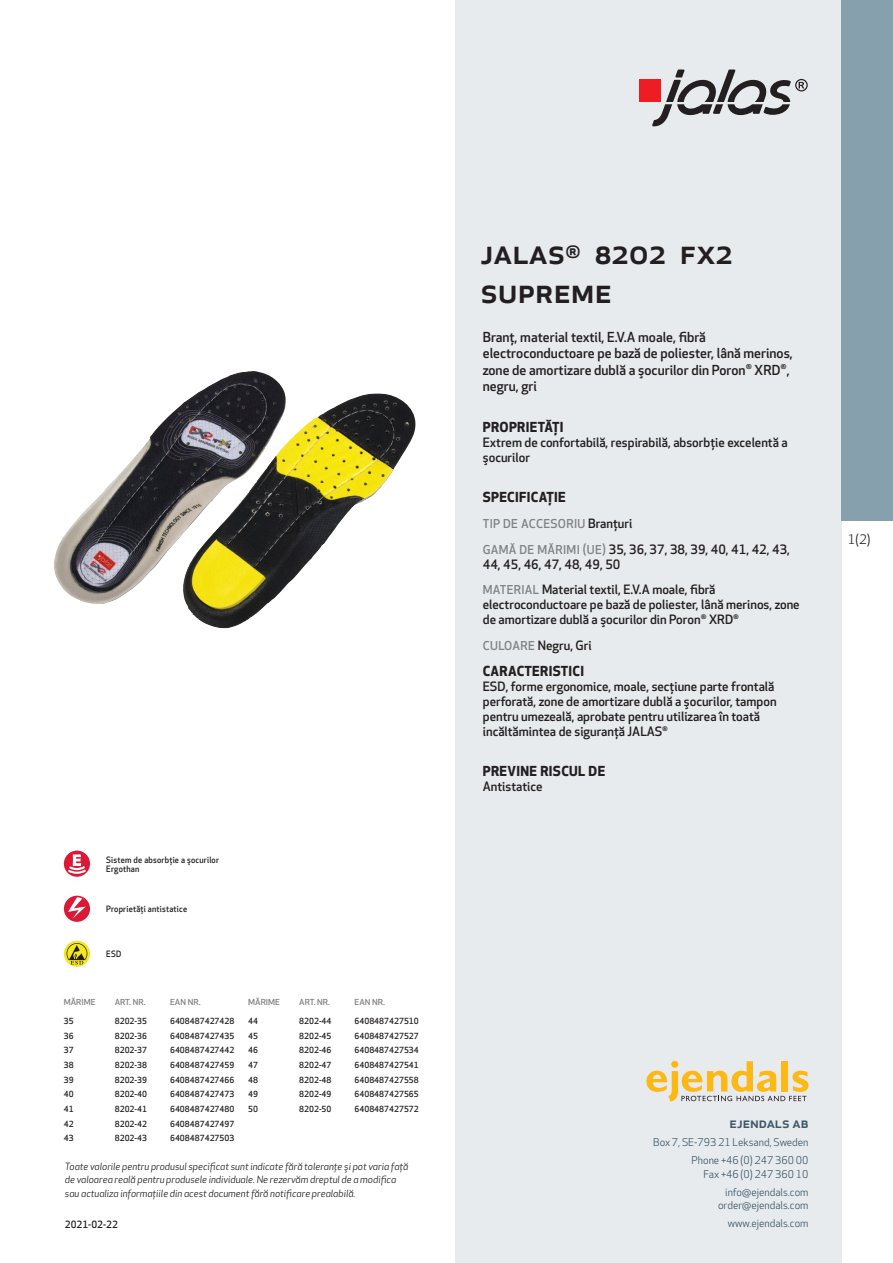
<style>
.page{position:relative;width:893px;height:1263px;background:#fff}
.page>*{position:absolute;margin:0;border:0;box-sizing:border-box;transform-origin:0 0}
.prodname{font:500 34.5px/39px "Apex New";color:#231f20}
.t1{font:500 15px "Apex New";color:#405968}
.Funktion_body{font:500 13.5px/16.5px "Apex New";color:#231f20}
.Funktion_body-2{font:700 13.5px "Apex New";letter-spacing:.025em;color:#231f20}
.t2{font:12.75px "Apex New";color:#231f20}
.Funktion_body-3{font:500 12.6px/15px "Apex New";color:#231f20}
.Funktion_body-4{font:500 12px "Apex New";letter-spacing:.025em;color:#808285}
.t3{font:10.5px/18px "Apex New";color:#405968;text-align:right}
.t4{font:italic 9.75px/13.5px "Apex New";color:#231f20}
.t5{font:500 9.75px "Apex New";color:#231f20}
.Funktion_body-5{font:500 8.55px/9px "Apex New";letter-spacing:.025em;color:#231f20;scale:.95 1}
.ArticleTable_body{font:500 8.25px "Apex New";color:#231f20}
.ArticeTable_header{font:500 8.1px "Apex New";color:#808285;scale:1.06 1}
.s1{font-size:12.6px;color:#231f20}
.s2{font-size:12px;color:#808285}
</style>
<div class="page">
<div style="left:455px;top:0;width:387px;height:1263px;background:#e8ebee"></div>
<svg style="left:646px;top:1061px;width:162px;height:40px"></svg>
<div style="left:842px;top:0;width:51px;height:520px;background:#87a0ae"></div>
<img style="left:54px;top:371px;width:362px;height:258px">
<div style="left:639px;top:80px;width:22px;height:22px;background:#ee1d23"></div>
<svg style="left:652px;top:70px;width:156px;height:56px"></svg>
<div style="left:64px;top:896px;width:26px;height:26px;background:#db1836;border-radius:50%"></div>
<svg style="left:68px;top:897px;width:18px;height:22px"></svg>
<svg style="left:64px;top:941px;width:26px;height:26px"></svg>
<svg style="left:67px;top:943px;width:20px;height:21px"></svg>
<div style="left:64px;top:851px;width:26px;height:26px;background:#db1836;border-radius:50%"></div>
<svg style="left:66px;top:854px;width:22px;height:21px"></svg>
<p class="Funktion_body-5" style="left:106px;top:855px;width:120px">Sistem de absorbţie a şocurilor<br>Ergothan</p>
<p class="Funktion_body-5" style="left:106px;top:904px;width:87px">Proprietăţi antistatice</p>
<p class="Funktion_body-5" style="left:106px;top:949px;width:17px">ESD</p>
<p class="ArticeTable_header" style="left:64px;top:996px;width:32px">MĂRIME</p>
<p class="ArticeTable_header" style="left:115px;top:996px;width:31px">ART. NR.</p>
<p class="ArticeTable_header" style="left:170px;top:996px;width:30px">EAN NR.</p>
<p class="ArticleTable_body" style="left:64px;top:1015px;width:11px">35</p>
<p class="ArticleTable_body" style="left:115px;top:1015px;width:34px">8202-35</p>
<p class="ArticleTable_body" style="left:170px;top:1015px;width:66px">6408487427428</p>
<p class="ArticleTable_body" style="left:64px;top:1030px;width:11px">36</p>
<p class="ArticleTable_body" style="left:115px;top:1030px;width:34px">8202-36</p>
<p class="ArticleTable_body" style="left:170px;top:1030px;width:66px">6408487427435</p>
<p class="ArticleTable_body" style="left:64px;top:1045px;width:11px">37</p>
<p class="ArticleTable_body" style="left:115px;top:1045px;width:34px">8202-37</p>
<p class="ArticleTable_body" style="left:170px;top:1045px;width:66px">6408487427442</p>
<p class="ArticleTable_body" style="left:64px;top:1059px;width:11px">38</p>
<p class="ArticleTable_body" style="left:115px;top:1059px;width:34px">8202-38</p>
<p class="ArticleTable_body" style="left:170px;top:1059px;width:66px">6408487427459</p>
<p class="ArticleTable_body" style="left:64px;top:1074px;width:11px">39</p>
<p class="ArticleTable_body" style="left:115px;top:1074px;width:34px">8202-39</p>
<p class="ArticleTable_body" style="left:170px;top:1074px;width:66px">6408487427466</p>
<p class="ArticleTable_body" style="left:64px;top:1089px;width:11px">40</p>
<p class="ArticleTable_body" style="left:115px;top:1089px;width:34px">8202-40</p>
<p class="ArticleTable_body" style="left:170px;top:1089px;width:66px">6408487427473</p>
<p class="ArticleTable_body" style="left:64px;top:1103px;width:11px">41</p>
<p class="ArticleTable_body" style="left:115px;top:1103px;width:34px">8202-41</p>
<p class="ArticleTable_body" style="left:170px;top:1103px;width:66px">6408487427480</p>
<p class="ArticleTable_body" style="left:64px;top:1118px;width:11px">42</p>
<p class="ArticleTable_body" style="left:115px;top:1118px;width:34px">8202-42</p>
<p class="ArticleTable_body" style="left:170px;top:1118px;width:66px">6408487427497</p>
<p class="ArticleTable_body" style="left:64px;top:1133px;width:11px">43</p>
<p class="ArticleTable_body" style="left:115px;top:1133px;width:34px">8202-43</p>
<p class="ArticleTable_body" style="left:170px;top:1133px;width:66px">6408487427503</p>
<p class="ArticeTable_header" style="left:248px;top:996px;width:32px">MĂRIME</p>
<p class="ArticeTable_header" style="left:299px;top:996px;width:31px">ART. NR.</p>
<p class="ArticeTable_header" style="left:354px;top:996px;width:30px">EAN NR.</p>
<p class="ArticleTable_body" style="left:248px;top:1015px;width:11px">44</p>
<p class="ArticleTable_body" style="left:299px;top:1015px;width:34px">8202-44</p>
<p class="ArticleTable_body" style="left:354px;top:1015px;width:66px">6408487427510</p>
<p class="ArticleTable_body" style="left:248px;top:1030px;width:11px">45</p>
<p class="ArticleTable_body" style="left:299px;top:1030px;width:34px">8202-45</p>
<p class="ArticleTable_body" style="left:354px;top:1030px;width:66px">6408487427527</p>
<p class="ArticleTable_body" style="left:248px;top:1045px;width:11px">46</p>
<p class="ArticleTable_body" style="left:299px;top:1045px;width:34px">8202-46</p>
<p class="ArticleTable_body" style="left:354px;top:1045px;width:66px">6408487427534</p>
<p class="ArticleTable_body" style="left:248px;top:1059px;width:11px">47</p>
<p class="ArticleTable_body" style="left:299px;top:1059px;width:34px">8202-47</p>
<p class="ArticleTable_body" style="left:354px;top:1059px;width:66px">6408487427541</p>
<p class="ArticleTable_body" style="left:248px;top:1074px;width:11px">48</p>
<p class="ArticleTable_body" style="left:299px;top:1074px;width:34px">8202-48</p>
<p class="ArticleTable_body" style="left:354px;top:1074px;width:66px">6408487427558</p>
<p class="ArticleTable_body" style="left:248px;top:1089px;width:11px">49</p>
<p class="ArticleTable_body" style="left:299px;top:1089px;width:34px">8202-49</p>
<p class="ArticleTable_body" style="left:354px;top:1089px;width:66px">6408487427565</p>
<p class="ArticleTable_body" style="left:248px;top:1103px;width:11px">50</p>
<p class="ArticleTable_body" style="left:299px;top:1103px;width:34px">8202-50</p>
<p class="ArticleTable_body" style="left:354px;top:1103px;width:66px">6408487427572</p>
<p class="t4" style="left:65px;top:1159px;width:345px">Toate valorile pentru produsul specificat sunt indicate fără toleranţe şi pot varia faţă de valoarea reală pentru produsele individuale. Ne rezervăm dreptul de a modifica sau actualiza informaţiile din acest document fără notificare prealabilă.</p>
<p class="t5" style="left:65px;top:1218px;width:54px">2021-02-22</p>
<p class="prodname" style="left:480px;top:231px;width:254px">JALAS<sup>®</sup> 8202 FX2<br>SUPREME</p>
<p class="Funktion_body" style="left:483px;top:328px;width:312px">Branț, material textil, E.V.A moale, fibră electroconductoare pe bază de poliester, lână merinos, zone de amortizare dublă a şocurilor din Poron<sup>®</sup> XRD<sup>®</sup>, negru, gri</p>
<p class="Funktion_body-2" style="left:483px;top:417px;width:82px">PROPRIETĂŢI</p>
<p class="Funktion_body-3" style="left:483px;top:434px;width:306px">Extrem de confortabilă, respirabilă, absorbţie excelentă a şocurilor</p>
<p class="Funktion_body-2" style="left:483px;top:488px;width:84px">SPECIFICAŢIE</p>
<p class="Funktion_body-4" style="left:483px;top:516px;width:151px">TIP DE ACCESORIU <span class="s1">Branțuri</span></p>
<p class="Funktion_body-3" style="left:483px;top:541px;width:309px"><span class="s2">GAMĂ DE MĂRIMI (UE)</span> 35, 36, 37, 38, 39, 40, 41, 42, 43,<br>44, 45, 46, 47, 48, 49, 50</p>
<p class="Funktion_body-3" style="left:483px;top:582px;width:318px"><span class="s2">MATERIAL</span> Material textil, E.V.A moale, fibră electroconductoare pe bază de poliester, lână merinos, zone de amortizare dublă a şocurilor din Poron<sup>®</sup> XRD<sup>®</sup></p>
<p class="Funktion_body-3" style="left:483px;top:637px;width:110px"><span class="s2">CULOARE</span> Negru, Gri</p>
<p class="Funktion_body-2" style="left:483px;top:661px;width:103px">CARACTERISTICI</p>
<p class="Funktion_body-3" style="left:483px;top:678px;width:295px">ESD, forme ergonomice, moale, secţiune parte frontală perforată, zone de amortizare dublă a şocurilor, tampon pentru umezeală, aprobate pentru utilizarea în toată incăltămintea de siguranţă JALAS<sup>®</sup></p>
<p class="Funktion_body-2" style="left:483px;top:761px;width:124px">PREVINE RISCUL DE</p>
<p class="Funktion_body-3" style="left:483px;top:779px;width:61px">Antistatice</p>
<p class="t2" style="left:848px;top:531px;width:24px">1(2)</p>
<p class="t1" style="left:729px;top:1113px;width:80px">ejendals ab</p>
<p class="t3" style="left:653px;top:1133px;width:157px">Box 7, SE-793 21 Leksand, Sweden<br>Phone +46 (0) 247 360 00</p>
<p class="t3" style="left:703px;top:1165px;width:107px">Fax +46 (0) 247 360 10 info@ejendals.com</p>
<p class="t3" style="left:718px;top:1196px;width:92px">order@ejendals.com</p>
<p class="t3" style="left:728px;top:1215px;width:82px">www.ejendals.com</p>
</div>
